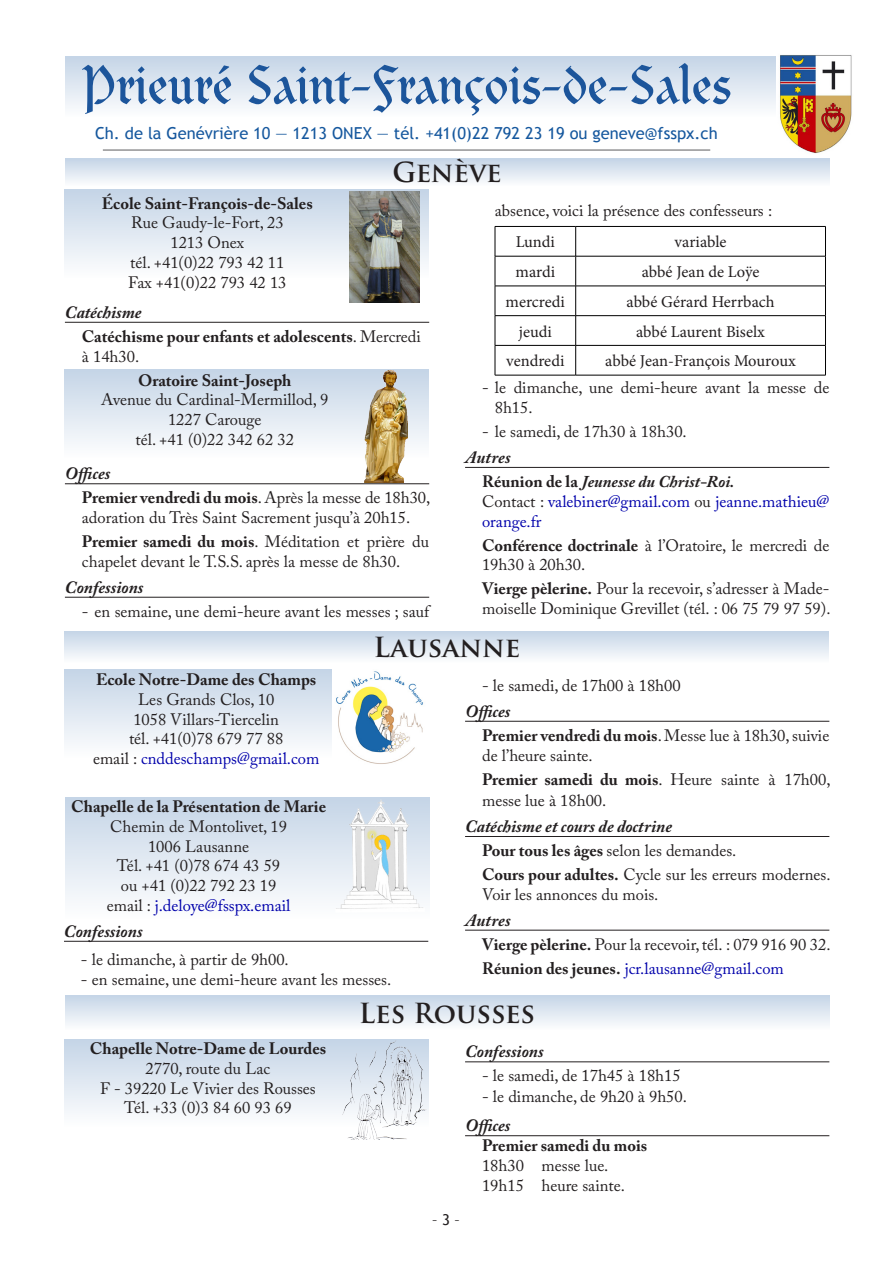
<style>
.page{position:relative;width:893px;height:1263px;background:#fff}
.page>*{position:absolute;margin:0;border:0;box-sizing:border-box;transform-origin:0 0}
.t1{font:54.75px "Clairvaux LT Std";color:#1c559b}
.t2{font:700 27px "Trajan Pro";color:#231f20}
.t3{font:italic 700 17.25px "Adobe Caslon Pro";color:#231f20}
.t4{font:16.5px/19.8px "Adobe Caslon Pro";color:#231f20}
.t5{font:700 16.5px/19.8px "Adobe Caslon Pro";color:#231f20}
.t6{font:16.5px/19.8px "Adobe Caslon Pro";color:#0000ab}
.Légende{font:16.5px "Minion Pro";letter-spacing:-.005em;color:#231f20}
.Légende-2{font:16.5px "Trebuchet MS";color:#16589e}
.t7{font:italic 700 16.5px "Adobe Caslon Pro";color:#231f20}
.t8{font:15px "Trebuchet MS";color:#231f20}
.s1{font-weight:400}
.s2{font-weight:700}
.s3{font-style:normal}
.s4{color:#231f20}
.s5{font-weight:700;color:#231f20}
</style>
<div class="page">
<div style="left:65px;top:190px;width:364px;height:88px;background:linear-gradient(to bottom,#c4d3e5,#fbfcfc)"></div>
<img style="left:350px;top:191px;width:69px;height:112px">
<div style="left:65px;top:1039px;width:364px;height:87px;background:linear-gradient(to bottom,#c4d4e6,#fdfefe)"></div>
<div style="left:65px;top:797px;width:364px;height:122px;background:linear-gradient(to bottom,#c4d4e6,#fdfefe)"></div>
<hr style="left:465px;top:721px;width:364px;height:1px;background:#231f20">
<hr style="left:465px;top:836px;width:364px;height:1px;background:#231f20">
<hr style="left:465px;top:930px;width:364px;height:1px;background:#231f20">
<svg style="left:65px;top:631px;width:764px;height:27px;background:#dce5f0"></svg>
<svg style="left:65px;top:995px;width:764px;height:30px;background:#dce5f0"></svg>
<hr style="left:465px;top:1061px;width:364px;height:1px;background:#231f20">
<hr style="left:465px;top:1135px;width:364px;height:1px;background:#231f20">
<hr style="left:64px;top:941px;width:364px;height:1px;background:#231f20">
<svg style="left:65px;top:159px;width:764px;height:23px;background:#dce5f0"></svg>
<div style="left:65px;top:57px;width:764px;height:60px;background:linear-gradient(to bottom,#c5d5e7,#fcfdfe)"></div>
<div style="left:65px;top:369px;width:364px;height:89px;background:linear-gradient(to bottom,#c4d4e6,#fdfdfe)"></div>
<hr style="left:65px;top:322px;width:364px;height:1px;background:#231f20">
<hr style="left:65px;top:483px;width:364px;height:1px;background:#231f20">
<hr style="left:65px;top:597px;width:364px;height:1px;background:#231f20">
<img style="left:343px;top:1041px;width:83px;height:98px">
<img style="left:365px;top:369px;width:42px;height:113px">
<hr style="left:465px;top:467px;width:364px;height:1px;background:#231f20">
<hr style="left:495px;top:226px;width:81px;height:1px;background:#000">
<svg style="left:495px;top:227px;width:1px;height:29px"></svg>
<hr style="left:576px;top:226px;width:250px;height:1px;background:#000">
<svg style="left:575px;top:227px;width:1px;height:29px"></svg>
<svg style="left:825px;top:227px;width:1px;height:29px"></svg>
<hr style="left:495px;top:256px;width:81px;height:1px;background:#000">
<hr style="left:495px;top:256px;width:1px;height:30px;background:#000">
<hr style="left:576px;top:256px;width:250px;height:1px;background:#000">
<hr style="left:575px;top:256px;width:1px;height:30px;background:#000">
<hr style="left:825px;top:256px;width:1px;height:30px;background:#000">
<hr style="left:495px;top:286px;width:81px;height:1px;background:#000">
<hr style="left:576px;top:286px;width:250px;height:1px;background:#000">
<hr style="left:495px;top:315px;width:81px;height:1px;background:#000">
<hr style="left:576px;top:315px;width:250px;height:1px;background:#000">
<hr style="left:495px;top:345px;width:81px;height:1px;background:#000">
<svg style="left:495px;top:286px;width:1px;height:89px"></svg>
<hr style="left:576px;top:345px;width:250px;height:1px;background:#000">
<svg style="left:575px;top:286px;width:1px;height:89px"></svg>
<svg style="left:825px;top:286px;width:1px;height:89px"></svg>
<hr style="left:495px;top:375px;width:81px;height:1px;background:#000">
<hr style="left:576px;top:375px;width:250px;height:1px;background:#000">
<hr style="left:103px;top:150px;width:607px;height:1px;background:#5c5c5f">
<img style="left:777px;top:55px;width:75px;height:99px">
<div style="left:65px;top:669px;width:364px;height:88px;background:linear-gradient(to bottom,#c4d4e6,#fcfdfe)"></div>
<img style="left:332px;top:669px;width:97px;height:95px">
<img style="left:333px;top:799px;width:95px;height:119px">
<p class="t1" style="left:82px;top:52px;width:651px">Prieuré Saint-François-de-Sales</p>
<p class="Légende-2" style="left:95px;top:124px;width:624px">Ch. de la Genévrière 10 — 1213 ONEX — tél. +41(0)22 792 23 19 ou geneve@fsspx.ch</p>
<p class="t2" style="left:392px;top:156px;width:111px">Genève</p>
<p class="t5" style="left:102px;top:193px;width:212px">École Saint-François-de-Sales</p>
<p class="t4" style="left:131px;top:213px;width:154px">Rue Gaudy-le-Fort, 23</p>
<p class="t4" style="left:170px;top:233px;width:75px">1213 Onex</p>
<p class="t4" style="left:130px;top:252px;width:156px">tél. +41(0)22 793 42 11</p>
<p class="t4" style="left:128px;top:272px;width:160px">Fax +41(0)22 793 42 13</p>
<p class="t3" style="left:65px;top:302px;width:78px">Catéchisme</p>
<p class="t5" style="left:82px;top:326px;width:341px">Catéchisme pour enfants et adolescents<span class="s1">. Mercredi à 14h30.</span></p>
<p class="t5" style="left:138px;top:370px;width:155px">Oratoire Saint-Joseph</p>
<p class="t4" style="left:101px;top:390px;width:229px">Avenue du Cardinal-Mermillod, 9</p>
<p class="t4" style="left:168px;top:410px;width:95px">1227 Carouge</p>
<p class="t4" style="left:136px;top:429px;width:160px">tél. +41 (0)22 342 62 32</p>
<p class="t3" style="left:65px;top:463px;width:47px">Offices</p>
<p class="t4" style="left:82px;top:488px;width:350px"><span class="s2">Premier vendredi du mois</span>. Après la messe de 18h30, adoration du Très Saint Sacrement jusqu’à 20h15.</p>
<p class="t4" style="left:82px;top:532px;width:349px"><span class="s2">Premier samedi du mois</span>. Méditation et prière du chapelet devant le T.S.S. après la messe de 8h30.</p>
<p class="t3" style="left:65px;top:577px;width:80px">Confessions</p>
<p class="t4" style="left:82px;top:601px;width:349px">- en semaine, une demi-heure avant les messes ; sauf</p>
<p class="t4" style="left:495px;top:200px;width:279px">absence, voici la présence des confesseurs :</p>
<p class="Légende" style="left:516px;top:231px;width:41px">Lundi</p>
<p class="Légende" style="left:675px;top:231px;width:53px">variable</p>
<p class="Légende" style="left:516px;top:261px;width:41px">mardi</p>
<p class="Légende" style="left:642px;top:261px;width:119px">abbé Jean de Loÿe</p>
<p class="Légende" style="left:506px;top:290px;width:61px">mercredi</p>
<p class="Légende" style="left:627px;top:290px;width:150px">abbé Gérard Herrbach</p>
<p class="Légende" style="left:519px;top:320px;width:35px">jeudi</p>
<p class="Légende" style="left:636px;top:320px;width:130px">abbé Laurent Biselx</p>
<p class="Légende" style="left:506px;top:350px;width:60px">vendredi</p>
<p class="Légende" style="left:605px;top:350px;width:192px">abbé Jean-François Mouroux</p>
<p class="t4" style="left:495px;top:378px;width:336px;text-indent:-13px">- le dimanche, une demi-heure avant la messe de<br>8h15.</p>
<p class="t4" style="left:482px;top:422px;width:206px">- le samedi, de 17h30 à 18h30.</p>
<p class="t3" style="left:465px;top:447px;width:47px">Autres</p>
<p class="t7" style="left:482px;top:472px;width:254px"><span class="s3">Réunion de la</span> Jeunesse du Christ-Roi.</p>
<p class="t6" style="left:482px;top:491px;width:349px"><span class="s4">Contact :</span> valebiner@gmail.com <span class="s4">ou</span> jeanne.mathieu@ orange.fr</p>
<p class="t4" style="left:482px;top:535px;width:349px"><span class="s2">Conférence doctrinale</span> à l’Oratoire, le mercredi de<br>19h30 à 20h30.</p>
<p class="t4" style="left:482px;top:579px;width:350px"><span class="s2">Vierge pèlerine.</span> Pour la recevoir, s’adresser à Made&shy;moiselle Dominique Grevillet (tél. : 06 75 79 97 59).</p>
<p class="t2" style="left:374px;top:630px;width:148px">Lausanne</p>
<p class="t5" style="left:96px;top:669px;width:222px">Ecole Notre-Dame des Champs</p>
<p class="t4" style="left:138px;top:689px;width:138px">Les Grands Clos, 10</p>
<p class="t4" style="left:133px;top:709px;width:147px">1058 Villars-Tiercelin</p>
<p class="t4" style="left:129px;top:729px;width:156px">tél. +41(0)78 679 77 88</p>
<p class="t6" style="left:93px;top:748px;width:228px"><span class="s4">email :</span> cnddeschamps@gmail.com</p>
<p class="t5" style="left:71px;top:796px;width:256px">Chapelle de la Présentation de Marie</p>
<p class="t4" style="left:110px;top:816px;width:178px">Chemin de Montolivet, 19</p>
<p class="t4" style="left:148px;top:836px;width:103px">1006 Lausanne</p>
<p class="t4" style="left:117px;top:856px;width:165px">Tél. +41 (0)78 674 43 59</p>
<p class="t4" style="left:121px;top:876px;width:157px">ou +41 (0)22 792 23 19</p>
<p class="t6" style="left:107px;top:895px;width:185px"><span class="s4">email :</span> j.deloye@fsspx.email</p>
<p class="t3" style="left:64px;top:921px;width:80px">Confessions</p>
<p class="t4" style="left:81px;top:949px;width:209px">- le dimanche, à partir de 9h00.</p>
<p class="t4" style="left:81px;top:969px;width:312px">- en semaine, une demi-heure avant les messes.</p>
<p class="t4" style="left:482px;top:675px;width:200px">- le samedi, de 17h00 à 18h00</p>
<p class="t3" style="left:465px;top:701px;width:47px">Offices</p>
<p class="t4" style="left:482px;top:725px;width:349px"><span class="s2">Premier vendredi du mois</span>. Messe lue à 18h30, suivie de l’heure sainte.</p>
<p class="t4" style="left:482px;top:768px;width:350px;line-height:21.6px"><span class="s2">Premier samedi du mois</span>. Heure sainte à 17h00, messe lue à 18h00.</p>
<p class="t3" style="left:465px;top:816px;width:209px">Catéchisme et cours de doctrine</p>
<p class="t4" style="left:482px;top:840px;width:256px"><span class="s2">Pour tous les âges</span> selon les demandes.</p>
<p class="t4" style="left:482px;top:864px;width:350px"><span class="s2">Cours pour adultes.</span> Cycle sur les erreurs modernes.<br>Voir les annonces du mois.</p>
<p class="t3" style="left:465px;top:910px;width:47px">Autres</p>
<p class="t4" style="left:482px;top:934px;width:350px"><span class="s2">Vierge pèlerine.</span> Pour la recevoir, tél. : 079 916 90 32.</p>
<p class="t6" style="left:482px;top:958px;width:303px"><span class="s5">Réunion des jeunes.</span> jcr.lausanne@gmail.com</p>
<p class="t5" style="left:90px;top:1038px;width:238px">Chapelle Notre-Dame de Lourdes</p>
<p class="t4" style="left:146px;top:1058px;width:126px">2770, route du Lac</p>
<p class="t4" style="left:100px;top:1078px;width:217px">F - 39220 Le Vivier des Rousses</p>
<p class="t4" style="left:124px;top:1098px;width:169px">Tél. +33 (0)3 84 60 93 69</p>
<p class="t2" style="left:359px;top:996px;width:178px">Les Rousses</p>
<p class="t3" style="left:465px;top:1041px;width:80px">Confessions</p>
<p class="t4" style="left:482px;top:1066px;width:200px">- le samedi, de 17h45 à 18h15</p>
<p class="t4" style="left:482px;top:1086px;width:206px">- le dimanche, de 9h20 à 9h50.</p>
<p class="t3" style="left:465px;top:1115px;width:47px">Offices</p>
<p class="t5" style="left:482px;top:1135px;width:167px">Premier samedi du mois</p>
<p class="t4" style="left:482px;top:1155px;width:128px">18h30 messe lue.</p>
<p class="t4" style="left:482px;top:1175px;width:144px">19h15 heure sainte.</p>
<p class="t8" style="left:432px;top:1211px;width:29px">– 3 –</p>
</div>
